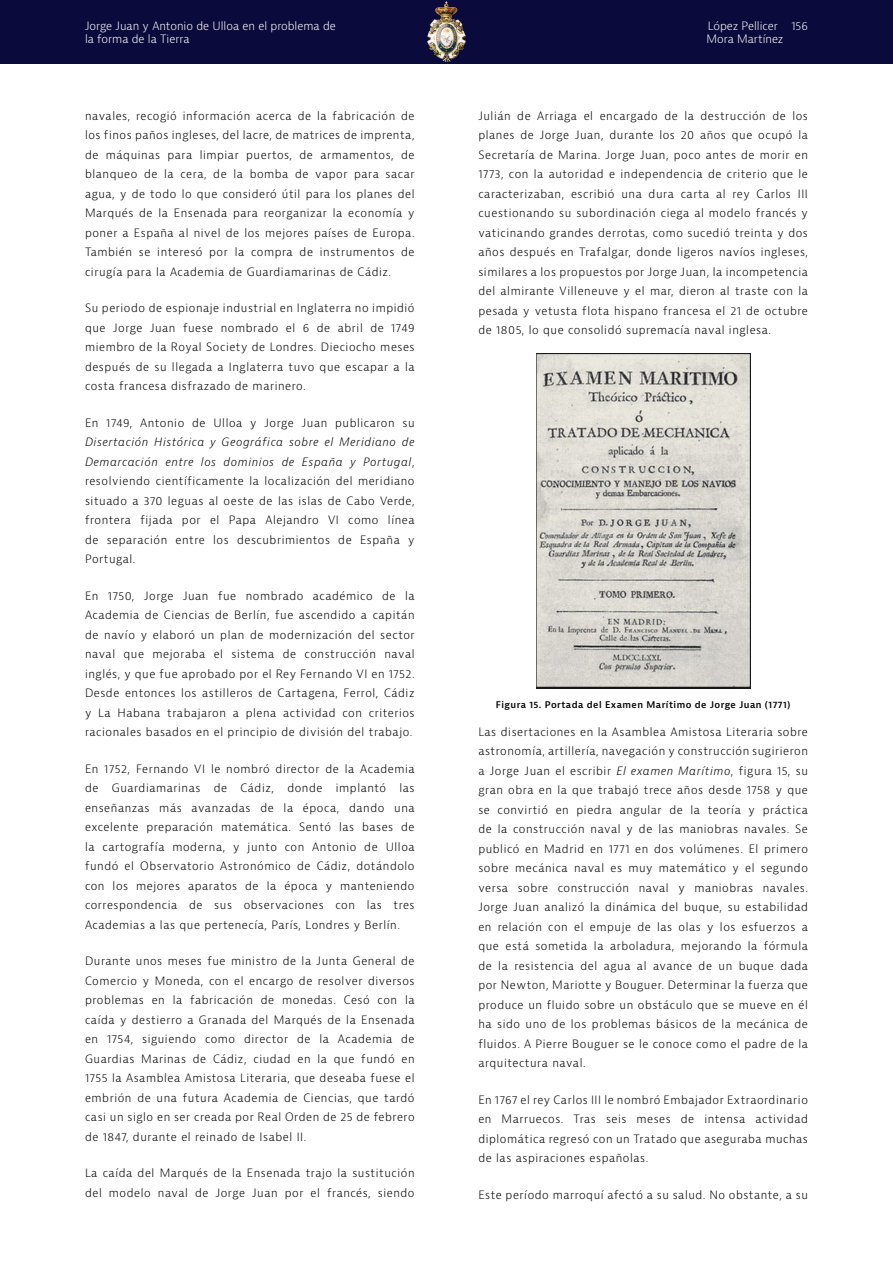
<style>
.page{position:relative;width:893px;height:1263px;background:#fff}
.page>*{position:absolute;margin:0;border:0;box-sizing:border-box;transform-origin:0 0}
.Body_Artículo_negro{font:300 11.25px/19.5px "Bernina Sans";letter-spacing:.05em;color:#000;text-align:justify}
.t1{font:300 11.25px/13.5px "Bernina Sans";color:#fff}
.Image_Footnote{font:600 9px "Bernina Sans";letter-spacing:.05em;color:#000}
.s1{font-style:italic}
</style>
<div class="page">
<div style="left:0;top:0;width:893px;height:64px;background:#0a0a3c"></div>
<img style="left:427px;top:2px;width:38px;height:60px">
<img style="left:536px;top:354px;width:214px;height:335px">
<p class="t1" style="left:85px;top:19px;width:252px">Jorge Juan y Antonio de Ulloa en el problema de la forma de la Tierra</p>
<p class="t1" style="left:706px;top:19px;width:103px">López Pellicer 156<br>Mora Martínez</p>
<p class="Body_Artículo_negro" style="left:85px;top:106px;width:331px">navales, recogió información acerca de la fabricación de los finos paños ingleses, del lacre, de matrices de imprenta, de máquinas para limpiar puertos, de armamentos, de blanqueo de la cera, de la bomba de vapor para sacar agua, y de todo lo que consideró útil para los planes del Marqués de la Ensenada para reorganizar la economía y poner a España al nivel de los mejores países de Europa.<br>También se interesó por la compra de instrumentos de cirugía para la Academia de Guardiamarinas de Cádiz.</p>
<p class="Body_Artículo_negro" style="left:85px;top:298px;width:331px">Su periodo de espionaje industrial en Inglaterra no impidió que Jorge Juan fuese nombrado el 6 de abril de 1749 miembro de la Royal Society de Londres. Dieciocho meses después de su llegada a Inglaterra tuvo que escapar a la costa francesa disfrazado de marinero.</p>
<p class="Body_Artículo_negro" style="left:85px;top:413px;width:331px">En 1749, Antonio de Ulloa y Jorge Juan publicaron su <span class="s1">Disertación Histórica y Geográfica sobre el Meridiano de Demarcación entre los dominios de España y Portugal</span>, resolviendo científicamente la localización del meridiano situado a 370 leguas al oeste de las islas de Cabo Verde, frontera fijada por el Papa Alejandro VI como línea de separación entre los descubrimientos de España y Portugal.</p>
<p class="Body_Artículo_negro" style="left:85px;top:586px;width:331px">En 1750, Jorge Juan fue nombrado académico de la Academia de Ciencias de Berlín, fue ascendido a capitán de navío y elaboró un plan de modernización del sector naval que mejoraba el sistema de construcción naval inglés, y que fue aprobado por el Rey Fernando VI en 1752.<br>Desde entonces los astilleros de Cartagena, Ferrol, Cádiz y La Habana trabajaron a plena actividad con criterios racionales basados en el principio de división del trabajo.</p>
<p class="Body_Artículo_negro" style="left:85px;top:759px;width:331px">En 1752, Fernando VI le nombró director de la Academia de Guardiamarinas de Cádiz, donde implantó las enseñanzas más avanzadas de la época, dando una excelente preparación matemática. Sentó las bases de la cartografía moderna, y junto con Antonio de Ulloa fundó el Observatorio Astronómico de Cádiz, dotándolo con los mejores aparatos de la época y manteniendo correspondencia de sus observaciones con las tres Academias a las que pertenecía, París, Londres y Berlín.</p>
<p class="Body_Artículo_negro" style="left:85px;top:952px;width:331px">Durante unos meses fue ministro de la Junta General de Comercio y Moneda, con el encargo de resolver diversos problemas en la fabricación de monedas. Cesó con la caída y destierro a Granada del Marqués de la Ensenada en 1754, siguiendo como director de la Academia de Guardias Marinas de Cádiz, ciudad en la que fundó en 1755 la Asamblea Amistosa Literaria, que deseaba fuese el embrión de una futura Academia de Ciencias, que tardó casi un siglo en ser creada por Real Orden de 25 de febrero de 1847, durante el reinado de Isabel II.</p>
<p class="Body_Artículo_negro" style="left:85px;top:1164px;width:331px">La caída del Marqués de la Ensenada trajo la sustitución del modelo naval de Jorge Juan por el francés, siendo</p>
<p class="Body_Artículo_negro" style="left:478px;top:106px;width:331px">Julián de Arriaga el encargado de la destrucción de los planes de Jorge Juan, durante los 20 años que ocupó la Secretaría de Marina. Jorge Juan, poco antes de morir en 1773, con la autoridad e independencia de criterio que le caracterizaban, escribió una dura carta al rey Carlos III cuestionando su subordinación ciega al modelo francés y vaticinando grandes derrotas, como sucedió treinta y dos años después en Trafalgar, donde ligeros navíos ingleses, similares a los propuestos por Jorge Juan, la incompetencia del almirante Villeneuve y el mar, dieron al traste con la pesada y vetusta flota hispano francesa el 21 de octubre de 1805, lo que consolidó supremacía naval inglesa.</p>
<p class="Image_Footnote" style="left:496px;top:699px;width:296px">Figura 15. Portada del Examen Marítimo de Jorge Juan (1771)</p>
<p class="Body_Artículo_negro" style="left:478px;top:722px;width:331px">Las disertaciones en la Asamblea Amistosa Literaria sobre astronomía, artillería, navegación y construcción sugirieron a Jorge Juan el escribir <span class="s1">El examen Marítimo</span>, figura 15, su gran obra en la que trabajó trece años desde 1758 y que se convirtió en piedra angular de la teoría y práctica de la construcción naval y de las maniobras navales. Se publicó en Madrid en 1771 en dos volúmenes. El primero sobre mecánica naval es muy matemático y el segundo versa sobre construcción naval y maniobras navales.<br>Jorge Juan analizó la dinámica del buque, su estabilidad en relación con el empuje de las olas y los esfuerzos a que está sometida la arboladura, mejorando la fórmula de la resistencia del agua al avance de un buque dada por Newton, Mariotte y Bouguer. Determinar la fuerza que produce un fluido sobre un obstáculo que se mueve en él ha sido uno de los problemas básicos de la mecánica de fluidos. A Pierre Bouguer se le conoce como el padre de la arquitectura naval.</p>
<p class="Body_Artículo_negro" style="left:478px;top:1090px;width:331px">En 1767 el rey Carlos III le nombró Embajador Extraordinario en Marruecos. Tras seis meses de intensa actividad diplomática regresó con un Tratado que aseguraba muchas de las aspiraciones españolas.</p>
<p class="Body_Artículo_negro" style="left:478px;top:1185px;width:331px">Este período marroquí afectó a su salud. No obstante, a su</p>
</div>
